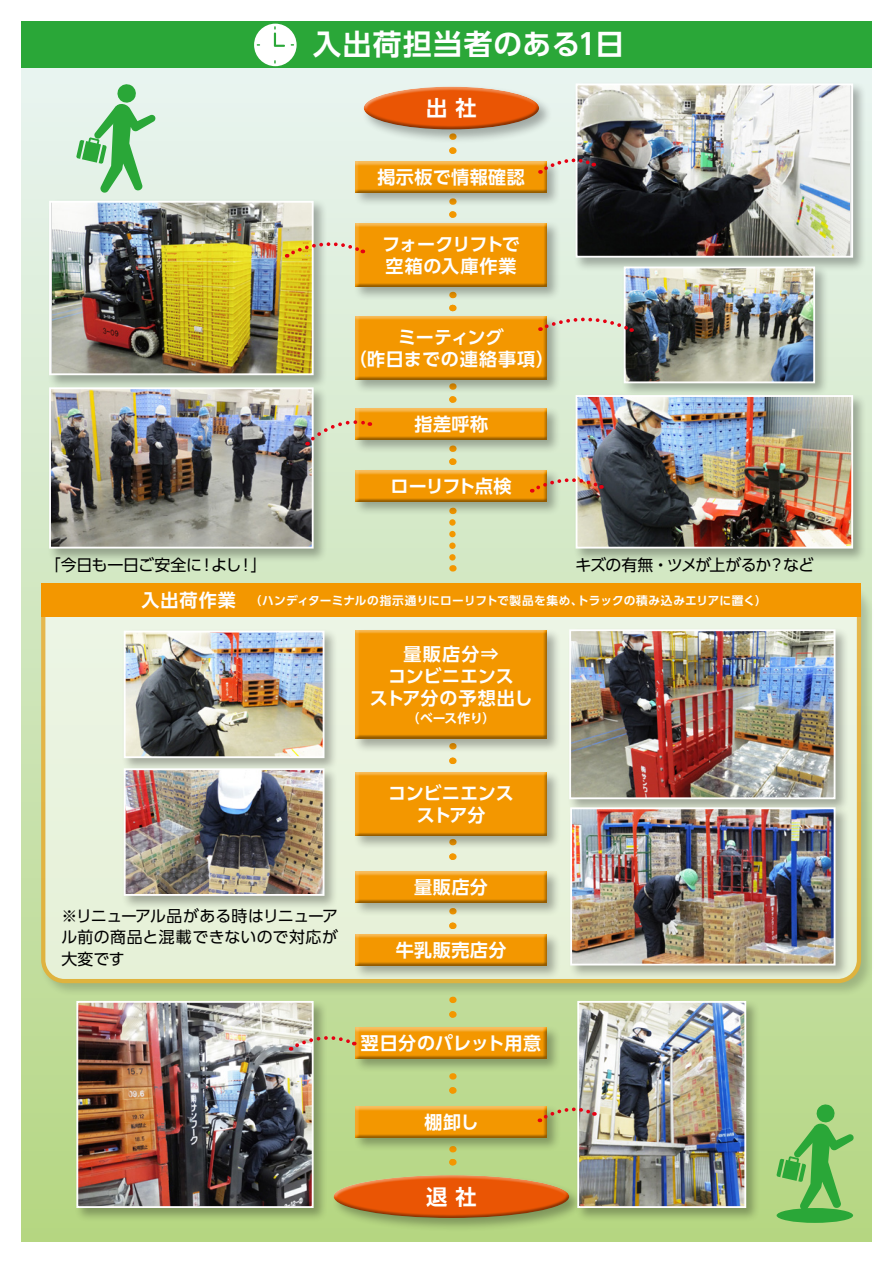
<style>
.page{position:relative;width:893px;height:1263px;background:#fff}
.page>*{position:absolute;margin:0;border:0;box-sizing:border-box;transform-origin:0 0}
.t1{font:700 28.65px "UD Shin Go Pro De";letter-spacing:.045em;color:#fff}
.t2{font:700 21.3px "UD Shin Go Pro De";color:#fff}
.t3{font:700 18px/22.4px "UD Shin Go Pro De";letter-spacing:.02em;color:#fff;text-align:center}
.t4{font:700 18px/22.4px "UD Shin Go Pro De";letter-spacing:-.01em;color:#fff;text-align:center}
.t5{font:700 18px "UD Shin Go Pro De";letter-spacing:-.045em;color:#fff}
.t6{font:15.9px/21.3px "UD Shin Go Pro";letter-spacing:-.005em;color:#000;text-align:justify}
.t7{font:15.9px "UD Shin Go Pro";letter-spacing:-.065em;color:#000}
.t8{font:700 12.75px "UD Shin Go Pro De";color:#fff}
.t9{font:700 11.7px "UD Shin Go Pro De";letter-spacing:.015em;color:#fff}
.s1{font-size:11.7px}
</style>
<div class="page">
<div style="left:21px;top:21px;width:851px;height:1221px;background:linear-gradient(to bottom,#ebf6f7,#b5d683)"></div>
<div style="left:39px;top:581px;width:836px;height:416px;background:#000;opacity:.3"></div>
<div style="left:43px;top:586px;width:816px;height:395px;background:#e8f2dc;border-radius:21px"></div>
<div style="left:41px;top:584px;width:820px;height:399px;border:4px solid #f39700;border-radius:21px"></div>
<div style="left:21px;top:21px;width:851px;height:47px;background:#2aa738"></div>
<svg style="left:449px;top:144px;width:7px;height:10px"></svg>
<svg style="left:449px;top:207px;width:7px;height:11px"></svg>
<svg style="left:449px;top:301px;width:7px;height:10px"></svg>
<svg style="left:449px;top:395px;width:7px;height:8px"></svg>
<svg style="left:449px;top:454px;width:7px;height:11px"></svg>
<svg style="left:449px;top:522px;width:7px;height:49px"></svg>
<svg style="left:449px;top:757px;width:7px;height:7px"></svg>
<svg style="left:449px;top:853px;width:7px;height:7px"></svg>
<svg style="left:449px;top:922px;width:7px;height:7px"></svg>
<svg style="left:449px;top:997px;width:7px;height:21px"></svg>
<svg style="left:449px;top:1073px;width:7px;height:20px"></svg>
<svg style="left:449px;top:1152px;width:7px;height:13px"></svg>
<div style="left:353px;top:770px;width:208px;height:80px;background:#000;opacity:.3"></div>
<div style="left:354px;top:769px;width:195px;height:66px;background:#e9f3df"></div>
<div style="left:354px;top:771px;width:195px;height:66px;background:#000;opacity:.4"></div>
<div style="left:353px;top:1025px;width:208px;height:48px;background:#000;opacity:.3"></div>
<div style="left:354px;top:1026px;width:197px;height:34px;background:#000;opacity:.4"></div>
<div style="left:353px;top:159px;width:208px;height:48px;background:#000;opacity:.3"></div>
<div style="left:354px;top:159px;width:195px;height:33px;background:#e5f2e9"></div>
<div style="left:354px;top:160px;width:196px;height:33px;background:#000;opacity:.4"></div>
<div style="left:573px;top:81px;width:294px;height:191px;background:#000;opacity:.3"></div>
<img style="left:579px;top:87px;width:271px;height:168px">
<div style="left:576px;top:84px;width:277px;height:174px;border:2px solid #fff"></div>
<div style="left:621px;top:264px;width:208px;height:134px;background:#000;opacity:.3"></div>
<img style="left:627px;top:270px;width:185px;height:110px">
<div style="left:624px;top:267px;width:191px;height:116px;border:2px solid #fff"></div>
<div style="left:573px;top:393px;width:294px;height:170px;background:#000;opacity:.3"></div>
<img style="left:579px;top:398px;width:271px;height:148px">
<div style="left:576px;top:395px;width:277px;height:154px;border:2px solid #fff"></div>
<div style="left:353px;top:314px;width:208px;height:81px;background:#000;opacity:.3"></div>
<div style="left:352px;top:314px;width:199px;height:67px;background:#000;opacity:.4"></div>
<div style="left:353px;top:869px;width:208px;height:48px;background:#000;opacity:.3"></div>
<div style="left:354px;top:869px;width:195px;height:33px;background:#e6f0d9"></div>
<div style="left:354px;top:871px;width:195px;height:33px;background:#000;opacity:.4"></div>
<div style="left:353px;top:932px;width:208px;height:47px;background:#000;opacity:.3"></div>
<div style="left:354px;top:932px;width:195px;height:33px;background:#e7f1d9"></div>
<div style="left:354px;top:933px;width:195px;height:33px;background:#000;opacity:.4"></div>
<div style="left:353px;top:1104px;width:208px;height:48px;background:#000;opacity:.3"></div>
<div style="left:354px;top:1104px;width:195px;height:33px;background:#b9d88d"></div>
<div style="left:354px;top:1106px;width:195px;height:33px;background:#000;opacity:.4"></div>
<div style="left:353px;top:468px;width:208px;height:48px;background:#000;opacity:.3"></div>
<div style="left:354px;top:468px;width:195px;height:34px;background:#d6e9cb"></div>
<div style="left:354px;top:470px;width:195px;height:33px;background:#000;opacity:.4"></div>
<svg style="left:540px;top:156px;width:55px;height:18px"></svg>
<svg style="left:540px;top:313px;width:93px;height:20px;background:#d1c7b2"></svg>
<svg style="left:532px;top:475px;width:71px;height:18px"></svg>
<svg style="left:254px;top:24px;width:43px;height:42px"></svg>
<svg style="left:76px;top:83px;width:80px;height:110px;background:#a8dab0"></svg>
<div style="left:353px;top:221px;width:208px;height:80px;background:#000;opacity:.3"></div>
<div style="left:354px;top:220px;width:195px;height:67px;background:#e0eee2"></div>
<div style="left:354px;top:222px;width:195px;height:66px;background:#000;opacity:.4"></div>
<div style="left:41px;top:584px;width:820px;height:33px;background:#f39700"></div>
<div style="left:353px;top:628px;width:208px;height:125px;background:#000;opacity:.3"></div>
<div style="left:354px;top:628px;width:197px;height:111px;background:#000;opacity:.4"></div>
<div style="left:332px;top:1173px;width:251px;height:59px;background:#000;opacity:.3"></div>
<div style="left:333px;top:1173px;width:238px;height:27px;background:#fff;opacity:.5"></div>
<div style="left:333px;top:1192px;width:238px;height:27px;background:#000;opacity:.4"></div>
<div style="left:362px;top:84px;width:191px;height:60px;background:#000;opacity:.3"></div>
<div style="left:363px;top:84px;width:178px;height:29px;background:#fff;opacity:.5"></div>
<div style="left:363px;top:103px;width:178px;height:28px;background:#000;opacity:.4"></div>
<div style="left:777px;top:1208px;width:76px;height:15px;background:#2aa738;border-radius:50%"></div>
<svg style="left:776px;top:1103px;width:78px;height:108px;background:#88c76e"></svg>
<div style="left:47px;top:199px;width:281px;height:190px;background:#000;opacity:.3"></div>
<img style="left:53px;top:204px;width:258px;height:168px">
<div style="left:49px;top:201px;width:265px;height:174px;border:2px solid #fff"></div>
<div style="left:74px;top:999px;width:254px;height:223px;background:#000;opacity:.3"></div>
<img style="left:79px;top:1004px;width:232px;height:201px">
<div style="left:76px;top:1001px;width:238px;height:207px;border:2px solid #fff"></div>
<div style="left:575px;top:999px;width:185px;height:223px;background:#000;opacity:.3"></div>
<img style="left:580px;top:1004px;width:163px;height:201px">
<div style="left:577px;top:1001px;width:169px;height:207px;border:2px solid #fff"></div>
<div style="left:47px;top:385px;width:281px;height:178px;background:#000;opacity:.3"></div>
<img style="left:52px;top:390px;width:259px;height:156px">
<div style="left:49px;top:387px;width:265px;height:162px;border:2px solid #fff"></div>
<div style="left:567px;top:627px;width:283px;height:186px;background:#000;opacity:.3"></div>
<img style="left:572px;top:632px;width:260px;height:164px">
<div style="left:569px;top:629px;width:266px;height:170px;border:2px solid #fff"></div>
<div style="left:568px;top:805px;width:282px;height:174px;background:#000;opacity:.3"></div>
<img style="left:573px;top:810px;width:259px;height:152px">
<div style="left:570px;top:807px;width:265px;height:158px;border:2px solid #fff"></div>
<div style="left:122px;top:628px;width:217px;height:145px;background:#000;opacity:.3"></div>
<img style="left:127px;top:634px;width:194px;height:121px">
<div style="left:124px;top:631px;width:200px;height:127px;border:2px solid #fff"></div>
<div style="left:122px;top:766px;width:217px;height:144px;background:#000;opacity:.3"></div>
<img style="left:127px;top:771px;width:194px;height:122px">
<div style="left:124px;top:768px;width:200px;height:128px;border:2px solid #fff"></div>
<svg style="left:287px;top:238px;width:77px;height:20px;background:#dfc684"></svg>
<div style="left:353px;top:406px;width:208px;height:48px;background:#000;opacity:.3"></div>
<div style="left:354px;top:406px;width:195px;height:34px;background:#d8ead1"></div>
<div style="left:354px;top:408px;width:195px;height:33px;background:#000;opacity:.4"></div>
<svg style="left:307px;top:418px;width:63px;height:27px;background:#d0c09b"></svg>
<svg style="left:291px;top:1033px;width:64px;height:18px"></svg>
<svg style="left:539px;top:1105px;width:56px;height:17px"></svg>
<h1 class="t1" style="left:313px;top:21px;width:313px">入出荷担当者のある1日</h1>
<p class="t2" style="left:426px;top:91px;width:52px">出社</p>
<p class="t3" style="left:377px;top:165px;width:149px">掲示板で情報確認</p>
<p class="t4" style="left:382px;top:232px;width:139px;text-align:left">フォークリフトで空箱の入庫作業</p>
<p class="t3" style="left:348px;top:325px;width:208px">ミーティング<br>（昨日までの連絡事項(</p>
<p class="t3" style="left:414px;top:412px;width:75px">指差呼称</p>
<p class="t5" style="left:390px;top:472px;width:123px">ローリフト点検</p>
<p class="t6" style="left:45px;top:554px;width:159px">「今日も一日ご安全に</p>
<p class="t6" style="left:238px;top:554px;width:30px">！」</p>
<p class="t6" style="left:211px;top:554px;width:32px">よし</p>
<p class="t6" style="left:199px;top:554px;width:17px">！</p>
<p class="t7" style="left:576px;top:552px;width:197px">キズの有無・ツメが上がるか</p>
<p class="t6" style="left:769px;top:554px;width:47px">？など</p>
<p class="t3" style="left:141px;top:589px;width:122px">入出荷作業　<span class="s1">（</span></p>
<p class="t9" style="left:262px;top:591px;width:322px">ハンディターミナルの指示通りにローリフトで製品を集め、</p>
<p class="t9" style="left:577px;top:591px;width:191px">トラックの積み込みエリアに置く(</p>
<p class="t3" style="left:370px;top:642px;width:164px">量販店分⇒<br>コンビニエンス<br>ストア分の予想出し</p>
<p class="t8" style="left:407px;top:708px;width:90px">（ベース作り(</p>
<p class="t4" style="left:388px;top:781px;width:127px">コンビニエンスストア分</p>
<p class="t6" style="left:61px;top:905px;width:278px">※リニューアル品がある時はリニューアル前の商品と混載できないので対応が大変です</p>
<p class="t3" style="left:414px;top:875px;width:75px">量販店分</p>
<p class="t3" style="left:396px;top:938px;width:112px">牛乳販売店分</p>
<p class="t3" style="left:361px;top:1032px;width:182px">翌日分のパレット用意</p>
<p class="t3" style="left:425px;top:1110px;width:55px">棚卸し</p>
<p class="t2" style="left:426px;top:1179px;width:52px">退社</p>
</div>
